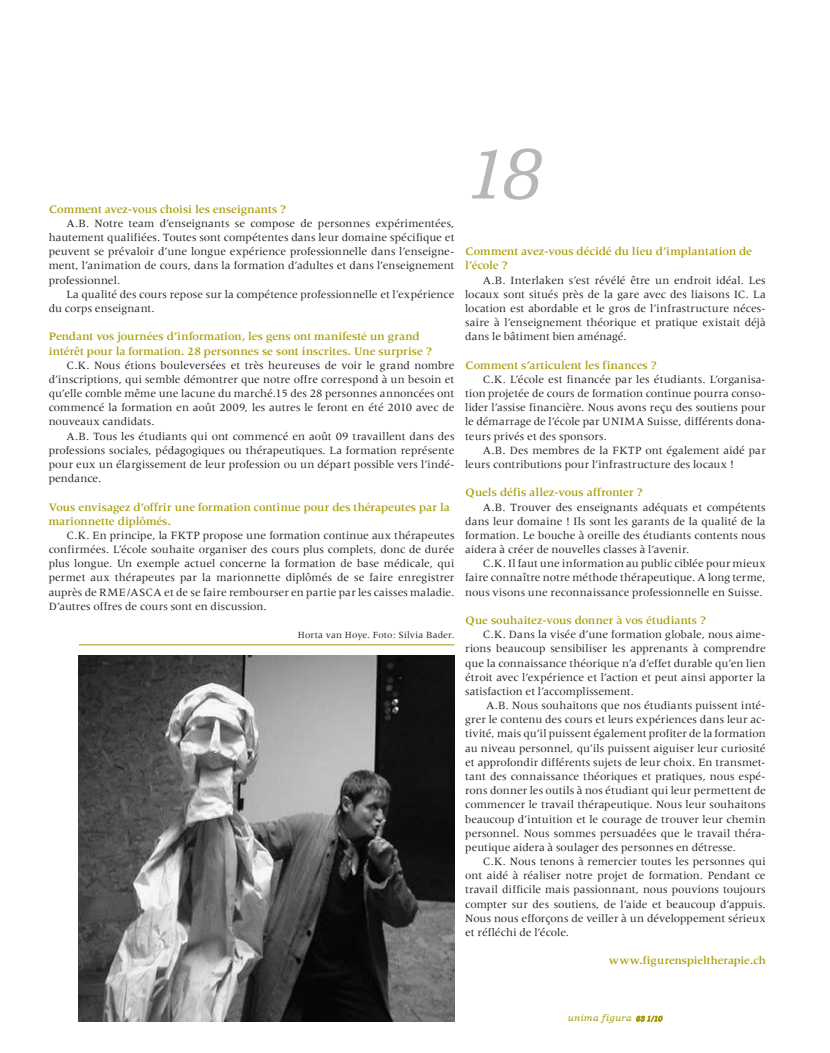
<style>
.page{position:relative;width:830px;height:1053px;background:#fff}
.page>*{position:absolute;margin:0;border:0;box-sizing:border-box;transform-origin:0 0}
.t1{font:italic 75px "Egyptienne F";color:#b6b7bb}
.t2{font:500 11.75px/14.1px "Meridien";color:#a79901}
.t3{font:11.5px/14.1px "Meridien";color:#231f20;text-align:justify}
.t4{font:500 11.5px "Meridien";color:#a79901}
.t5{font:9.75px "Meridien";letter-spacing:.005em;color:#231f20}
.t6{font:italic 9.5px "Egyptienne F";letter-spacing:.03em;color:#a79901}
.s1{font-size:7.5px}
</style>
<div class="page">
<svg style="left:636px;top:1015px;width:26px;height:6px"></svg>
<img style="left:79px;top:655px;width:375px;height:365px">
<hr style="left:79px;top:644px;width:375px;height:1px;background:#a79901">
<p class="t2" style="left:49px;top:202px;width:239px">Comment avez-vous choisi les enseignants ?</p>
<p class="t3" style="left:49px;top:216px;width:407px;text-indent:18px">A.B. Notre team d’enseignants se compose de personnes expérimentées, hautement qualifiées. Toutes sont compétentes dans leur domaine spécifique et peuvent se prévaloir d’une longue expérience professionnelle dans l’enseigne&shy;ment, l’animation de cours, dans la formation d’adultes et dans l’enseignement professionnel.</p>
<p class="t3" style="left:49px;top:287px;width:407px;text-indent:18px">La qualité des cours repose sur la compétence professionnelle et l’expérience du corps enseignant.</p>
<p class="t2" style="left:49px;top:329px;width:384px">Pendant vos journées d’information, les gens ont manifesté un grand intérêt pour la formation. 28 personnes se sont inscrites. Une surprise ?</p>
<p class="t3" style="left:49px;top:358px;width:407px;text-indent:18px">C.K. Nous étions bouleversées et très heureuses de voir le grand nombre d’inscriptions, qui semble démontrer que notre offre correspond à un besoin et qu’elle comble même une lacune du marché.15 des 28 personnes annoncées ont commencé la formation en août 2009, les autres le feront en été 2010 avec de nouveaux candidats.</p>
<p class="t3" style="left:49px;top:429px;width:407px;text-indent:18px">A.B. Tous les étudiants qui ont commencé en août 09 travaillent dans des professions sociales, pédagogiques ou thérapeutiques. La formation représente pour eux un élargissement de leur profession ou un départ possible vers l’indé&shy;pendance.</p>
<p class="t2" style="left:49px;top:499px;width:402px">Vous envisagez d’offrir une formation continue pour des thérapeutes par la marionnette diplômés.</p>
<p class="t3" style="left:49px;top:528px;width:407px;text-indent:18px">C.K. En principe, la FKTP propose une formation continue aux thérapeutes confirmées. L’école souhaite organiser des cours plus complets, donc de durée plus longue. Un exemple actuel concerne la formation de base médicale, qui permet aux thérapeutes par la marionnette diplômés de se faire enregistrer auprès de RME/ASCA et de se faire rembourser en partie par les caisses maladie.<br>D’autres offres de cours sont en discussion.</p>
<p class="t5" style="left:298px;top:629px;width:158px">Horta van Hoye. Foto: Silvia Bader.</p>
<h1 class="t1" style="left:465px;top:133px;width:75px">18</h1>
<p class="t2" style="left:465px;top:244px;width:288px">Comment avez-vous décidé du lieu d’implantation de l’école ?</p>
<p class="t3" style="left:465px;top:273px;width:302px;text-indent:18px">A.B. Interlaken s’est révélé être un endroit idéal. Les locaux sont situés près de la gare avec des liaisons IC. La location est abordable et le gros de l’infrastructure néces&shy;saire à l’enseignement théorique et pratique existait déjà dans le bâtiment bien aménagé.</p>
<p class="t2" style="left:465px;top:358px;width:193px">Comment s’articulent les finances ?</p>
<p class="t3" style="left:465px;top:372px;width:302px;text-indent:18px">C.K. L’école est financée par les étudiants. L’organisa&shy;tion projetée de cours de formation continue pourra conso&shy;lider l’assise financière. Nous avons reçu des soutiens pour le démarrage de l’école par UNIMA Suisse, différents dona&shy;teurs privés et des sponsors.</p>
<p class="t3" style="left:465px;top:443px;width:302px;text-indent:18px">A.B. Des membres de la FKTP ont également aidé par leurs contributions pour l’infrastructure des locaux !</p>
<p class="t2" style="left:465px;top:485px;width:179px">Quels défis allez-vous affronter ?</p>
<p class="t3" style="left:465px;top:499px;width:302px;text-indent:18px">A.B. Trouver des enseignants adéquats et compétents dans leur domaine ! Ils sont les garants de la qualité de la formation. Le bouche à oreille des étudiants contents nous aidera à créer de nouvelles classes à l’avenir.</p>
<p class="t3" style="left:465px;top:556px;width:302px;text-indent:18px">C.K. Il faut une information au public ciblée pour mieux faire connaître notre méthode thérapeutique. A long terme, nous visons une reconnaissance professionnelle en Suisse.</p>
<p class="t2" style="left:465px;top:613px;width:242px">Que souhaitez-vous donner à vos étudiants ?</p>
<p class="t3" style="left:465px;top:627px;width:302px;text-indent:18px">C.K. Dans la visée d’une formation globale, nous aime&shy;rions beaucoup sensibiliser les apprenants à comprendre que la connaissance théorique n’a d’effet durable qu’en lien étroit avec l’expérience et l’action et peut ainsi apporter la satisfaction et l’accomplissement.</p>
<p class="t3" style="left:465px;top:698px;width:302px;text-indent:21px">A.B. Nous souhaitons que nos étudiants puissent inté&shy;grer le contenu des cours et leurs expériences dans leur ac&shy;tivité, mais qu’il puissent également profiter de la formation au niveau personnel, qu’ils puissent aiguiser leur curiosité et approfondir différents sujets de leur choix. En transmet&shy;tant des connaissance théoriques et pratiques, nous espé&shy;rons donner les outils à nos étudiant qui leur permettent de commencer le travail thérapeutique. Nous leur souhaitons beaucoup d’intuition et le courage de trouver leur chemin personnel. Nous sommes persuadées que le travail théra&shy;peutique aidera à soulager des personnes en détresse.</p>
<p class="t3" style="left:465px;top:854px;width:302px;text-indent:18px">C.K. Nous tenons à remercier toutes les personnes qui ont aidé à réaliser notre projet de formation. Pendant ce travail difficile mais passionnant, nous pouvions toujours compter sur des soutiens, de l’aide et beaucoup d’appuis.<br>Nous nous efforçons de veiller à un développement sérieux et réfléchi de l’école.</p>
<p class="t4" style="left:608px;top:954px;width:158px">www.figurenspieltherapie.ch</p>
<p class="t6" style="left:567px;top:1012px;width:96px">unima figura <span class="s1">63 1/10</span></p>
</div>
